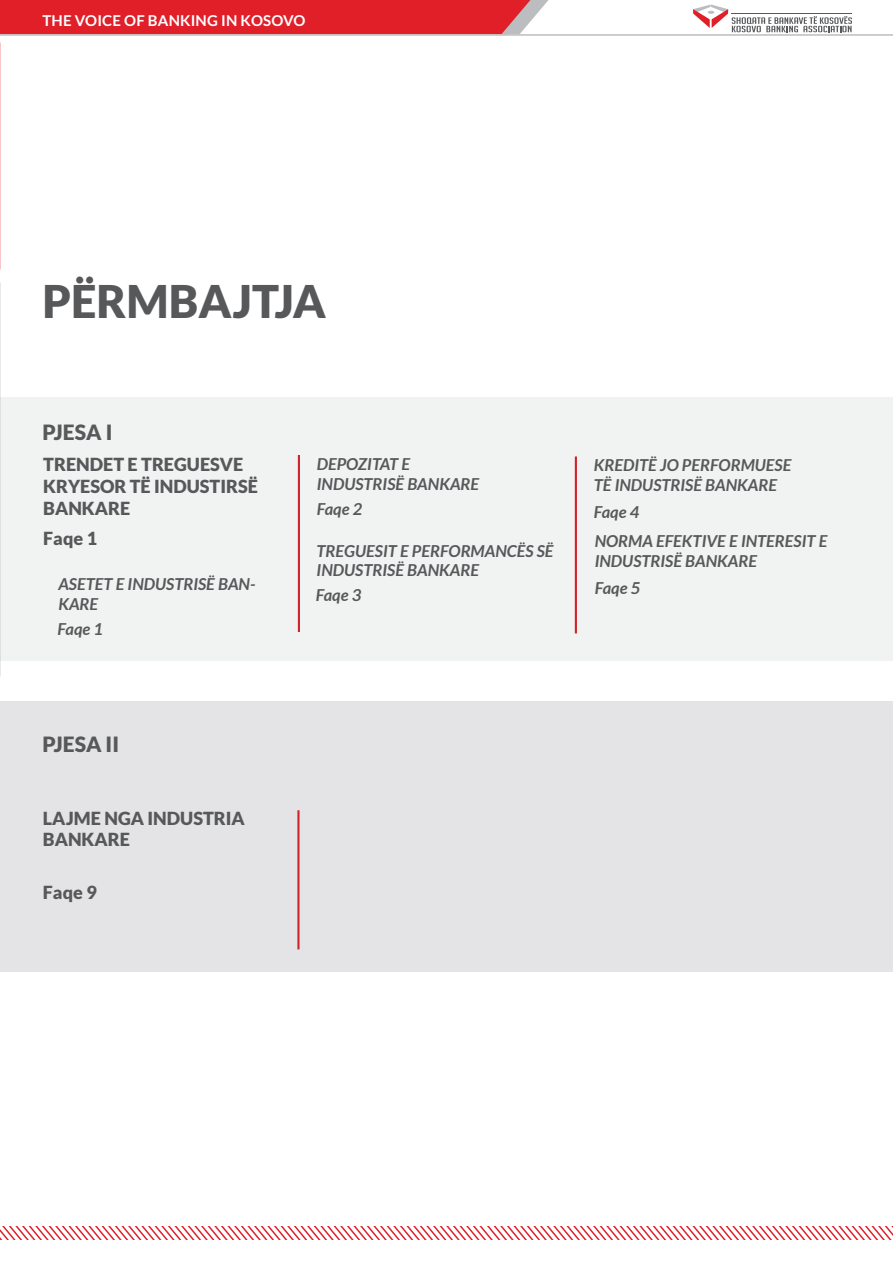
<style>
.page{position:relative;width:893px;height:1263px;background:#fff}
.page>*{position:absolute;margin:0;border:0;box-sizing:border-box;transform-origin:0 0}
.t1{font:900 45px "Lato";color:#57585a}
.t2{font:900 21px "Lato";color:#57585a}
.t3{font:900 18px/30.2px "Lato";color:#57585a}
.t4{font:italic 700 16.5px/19.8px "Lato";color:#57585a}
.t5{font:700 15px "Lato";letter-spacing:.01em;color:#fff}
</style>
<div class="page">
<div style="left:0;top:0;width:549px;height:34px;background:#e01f29"></div>
<svg style="left:0;top:1227px;width:893px;height:12px"></svg>
<hr style="left:0;top:34px;width:893px;height:2px;background:#bcbdbf">
<svg style="left:693px;top:5px;width:159px;height:27px"></svg>
<div style="left:0;top:702px;width:893px;height:270px;background:#e4e4e6"></div>
<div style="left:0;top:398px;width:893px;height:263px;background:#f1f2f2"></div>
<hr style="left:298px;top:455px;width:2px;height:177px;background:#d1232a">
<hr style="left:575px;top:456px;width:2px;height:177px;background:#d1232a">
<hr style="left:297px;top:810px;width:3px;height:139px;background:#d1232a">
<p class="t5" style="left:43px;top:11px;width:264px">THE VOICE OF BANKING IN KOSOVO</p>
<h1 class="t1" style="left:43px;top:275px;width:285px">PËRMBAJTJA</h1>
<p class="t2" style="left:43px;top:420px;width:25px">PJESA</p>
<p class="t2" style="left:106px;top:420px;width:5px">I</p>
<p class="t3" style="left:43px;top:449px;width:13px">TRENDET</p>
<p class="t3" style="left:128px;top:449px;width:84px">E TREGUESVE</p>
<p class="t3" style="left:43px;top:471px;width:50px">KRYESOR</p>
<p class="t3" style="left:130px;top:471px;width:81px">TË INDUSTIRS</p>
<p class="t3" style="left:248px;top:471px;width:12px">Ë</p>
<p class="t3" style="left:43px;top:492px;width:55px">BANKARE<br>FAQE 1</p>
<p class="t4" style="left:58px;top:575px;width:199px">ASETET E INDUSTRISË BAN-<br>KARE</p>
<p class="t4" style="left:58px;top:620px;width:47px">FAQE 1</p>
<p class="t2" style="left:43px;top:732px;width:25px">PJESA</p>
<p class="t2" style="left:106px;top:732px;width:15px">II</p>
<p class="t3" style="left:43px;top:807px;width:203px;line-height:21.6px">LAJME NGA INDUSTRIA<br>BANKARE</p>
<p class="t3" style="left:43px;top:877px;width:55px">FAQE 9</p>
<p class="t4" style="left:317px;top:454px;width:164px">DEPOZITAT E<br>INDUSTRISË BANKARE</p>
<p class="t4" style="left:317px;top:499px;width:47px">FAQE 2</p>
<p class="t4" style="left:317px;top:541px;width:238px">TREGUESIT E PERFORMANCËS SË<br>INDUSTRISË BANKARE</p>
<p class="t4" style="left:316px;top:586px;width:47px">FAQE 3</p>
<p class="t4" style="left:594px;top:455px;width:199px">KREDITË JO PERFORMUESE<br>TË INDUSTRISË BANKARE</p>
<p class="t4" style="left:594px;top:497px;width:235px;line-height:29.2px">FAQE 4<br>NORMA EFEKTIVE E INTERESIT E</p>
<p class="t4" style="left:595px;top:548px;width:164px;line-height:27px">INDUSTRISË BANKARE<br>FAQE 5</p>
</div>
